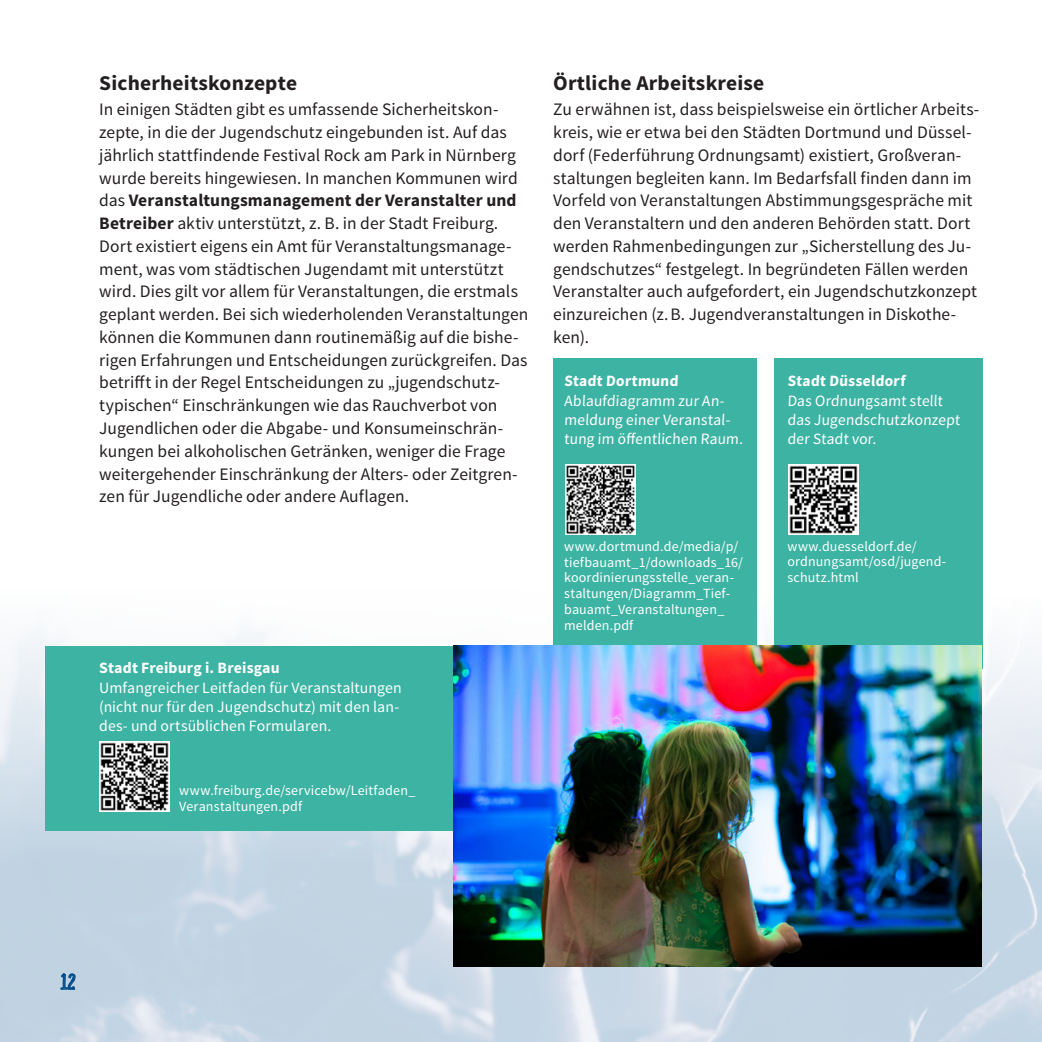
<style>
.page{position:relative;width:1042px;height:1042px;background:#fff}
.page>*{position:absolute;margin:0;border:0;box-sizing:border-box;transform-origin:0 0}
.Zwischenüberschrift{font:700 23.62px "Spirited Serif";color:#004b87;scale:1.33 1}
.Zwischenüberschrift-2{font:700 21px "Source Sans Pro";letter-spacing:.01em;color:#231f20}
.Fließtext{font:17.5px/22.8px "Source Sans Pro";letter-spacing:.005em;color:#231f20}
.Fließtext-2{font:15.75px/19.2px "Source Sans Pro";letter-spacing:.005em;color:#fff}
.Fließtext-3{font:700 15.75px "Source Sans Pro";letter-spacing:.01em;color:#fff}
.Fließtext-4{font:14px/15.8px "Source Sans Pro";letter-spacing:.01em;color:#fff}
.s1{font-weight:700}
</style>
<div class="page">
<img style="left:0;top:358px;width:1042px;height:684px">
<div style="left:774px;top:358px;width:208px;height:310px;background:#3db3a3"></div>
<svg style="left:788px;top:464px;width:71px;height:71px"></svg>
<img style="left:788px;top:464px;width:70px;height:70px">
<div style="left:46px;top:646px;width:429px;height:184px;background:#3db3a3"></div>
<svg style="left:99px;top:741px;width:71px;height:71px"></svg>
<img style="left:99px;top:741px;width:70px;height:70px">
<div style="left:553px;top:358px;width:203px;height:310px;background:#3db3a3"></div>
<svg style="left:565px;top:464px;width:71px;height:71px"></svg>
<img style="left:565px;top:464px;width:70px;height:70px">
<img style="left:453px;top:645px;width:528px;height:321px">
<svg style="left:60px;top:973px;width:16px;height:17px"></svg>
<p class="Zwischenüberschrift-2" style="left:99px;top:70px;width:199px">Sicherheitskonzepte</p>
<p class="Fließtext" style="left:99px;top:99px;width:431px">In einigen Städten gibt es umfassende Sicherheitskon&shy;zepte, in die der Jugendschutz eingebunden ist. Auf das jährlich stattfindende Festival Rock am Park in Nürnberg wurde bereits hingewiesen. In manchen Kommunen wird das <span class="s1">Veranstaltungsmanagement der Veranstalter und Betreiber</span> aktiv unterstützt, z. B. in der Stadt Freiburg.<br>Dort existiert eigens ein Amt für Veranstaltungsmanage&shy;ment, was vom städtischen Jugendamt mit unterstützt wird. Dies gilt vor allem für Veranstaltungen, die erstmals geplant werden. Bei sich wiederholenden Veranstaltungen können die Kommunen dann routinemäßig auf die bishe&shy;rigen Erfahrungen und Entscheidungen zurückgreifen. Das betrifft in der Regel Entscheidungen zu „jugendschutz&shy;typischen“ Einschränkungen wie das Rauchverbot von Jugendlichen oder die Abgabe- und Konsumeinschrän&shy;kungen bei alkoholischen Getränken, weniger die Frage weitergehender Einschränkung der Alters- oder Zeitgren&shy;zen für Jugendliche oder andere Auflagen.</p>
<p class="Fließtext-3" style="left:99px;top:658px;width:182px">Stadt Freiburg i. Breisgau</p>
<p class="Fließtext-2" style="left:99px;top:678px;width:304px">Umfangreicher Leitfaden für Veranstaltungen (nicht nur für den Jugendschutz) mit den lan&shy;des- und ortsüblichen Formularen.</p>
<p class="Fließtext-4" style="left:179px;top:783px;width:238px">www.freiburg.de/servicebw/Leitfaden_<br>Veranstaltungen.pdf</p>
<p class="Zwischenüberschrift-2" style="left:553px;top:70px;width:213px">Örtliche Arbeitskreise</p>
<p class="Fließtext" style="left:553px;top:99px;width:428px">Zu erwähnen ist, dass beispielsweise ein örtlicher Arbeits&shy;kreis, wie er etwa bei den Städten Dortmund und Düssel&shy;dorf (Federführung Ordnungsamt) existiert, Großveran&shy;staltungen begleiten kann. Im Bedarfsfall finden dann im Vorfeld von Veranstaltungen Abstimmungsgespräche mit den Veranstaltern und den anderen Behörden statt. Dort werden Rahmenbedingungen zur „Sicherstellung des Ju&shy;gendschutzes“ festgelegt. In begründeten Fällen werden Veranstalter auch aufgefordert, ein Jugendschutzkonzept einzureichen (z. B. Jugendveranstaltungen in Diskothe&shy;ken).</p>
<p class="Fließtext-3" style="left:787px;top:371px;width:119px">Stadt Düsseldorf</p>
<p class="Fließtext-2" style="left:787px;top:391px;width:175px">Das Ordnungsamt stellt das Jugendschutzkonzept der Stadt vor.</p>
<p class="Fließtext-3" style="left:564px;top:371px;width:117px">Stadt Dortmund</p>
<p class="Fließtext-2" style="left:564px;top:391px;width:181px">Ablaufdiagramm zur An&shy;meldung einer Veranstal&shy;tung im öffentlichen Raum.</p>
<p class="Fließtext-4" style="left:564px;top:538px;width:180px">www.dortmund.de/media/p/ tiefbauamt_1/downloads_16/ koordinierungsstelle_veran&shy;staltungen/Diagramm_Tief&shy;bauamt_Veranstaltungen_ melden.pdf</p>
<p class="Fließtext-4" style="left:787px;top:538px;width:160px">www.duesseldorf.de/ ordnungsamt/osd/jugend&shy;schutz.html</p>
<p class="Zwischenüberschrift" style="left:61px;top:971px;width:12px">12</p>
</div>
